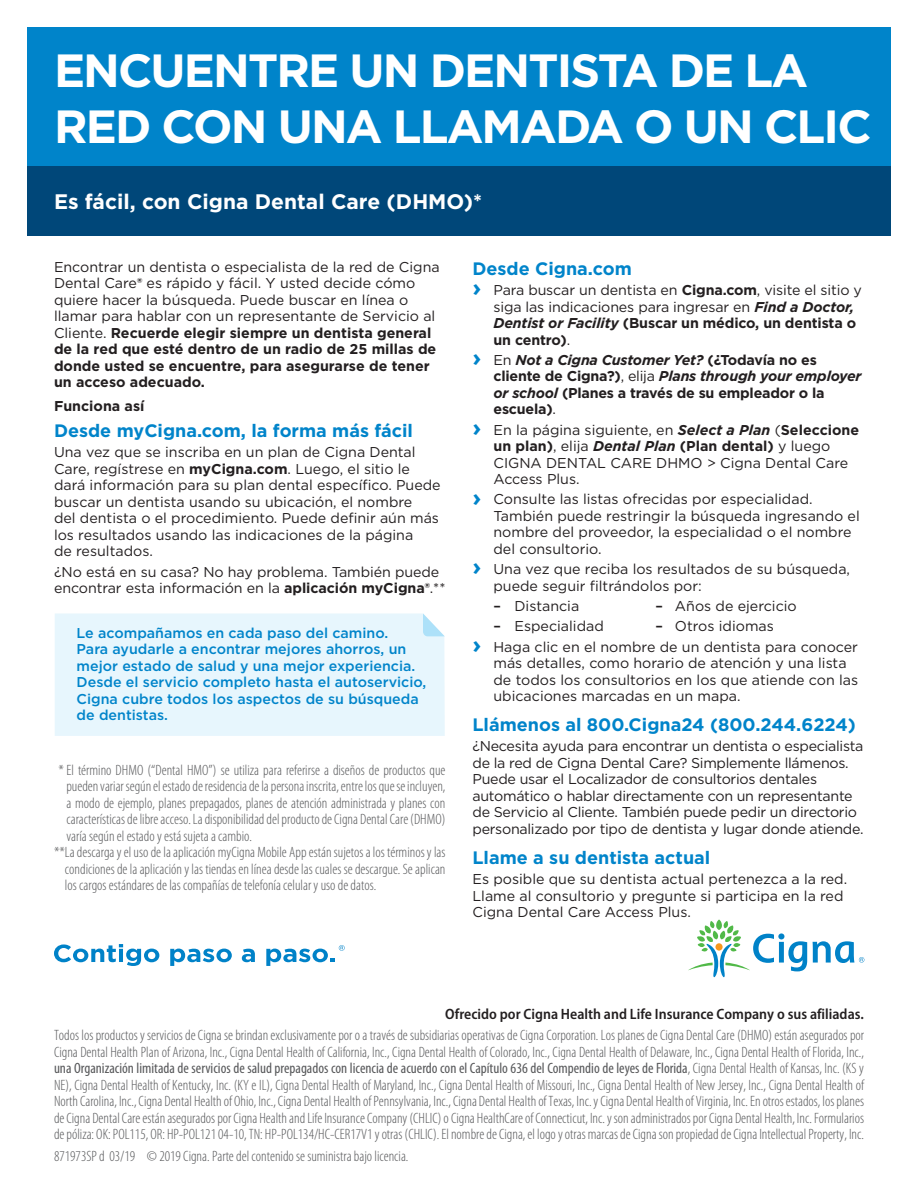
<style>
.page{position:relative;width:918px;height:1188px;background:#fff}
.page>*{position:absolute;margin:0;border:0;box-sizing:border-box;transform-origin:0 0}
.Small_headline_bold{font:700 46.5px/55.8px "Gotham";letter-spacing:-.04em;color:#fff}
.Subheadline_bold_14{font:700 21px "Gotham";color:#fff}
.Subhead_body_bold_12{font:700 18px "Gotham";color:#0084ca}
.Legal_copy_Cat{font:300 condensed 15px/16.5px "Myriad Pro";color:#57585a;text-align:justify}
.Offered_by_legal{font:600 semi-condensed 15px "Myriad Pro";color:#231f20}
.Body_copy__book_9_5{font:14.25px/16.5px "Gotham";letter-spacing:-.005em;color:#231f20}
.Bullet_copy_book_9_5{font:14.25px/16.5px "Gotham";color:#231f20}
.Intro_body_copy_medi{font:14.25px/16.5px "Gotham";color:#231f20}
.Body_copy__book_9_5-2{font:500 14.25px/16.5px "Gotham";color:#0084ca}
.Bullet_copy_book_9_5-2{font:700 14.25px/16.5px "Gotham";letter-spacing:-.015em;color:#231f20}
.Body_copy__book_9_5-3{font:700 14.25px "Gotham";color:#231f20}
.s1{font-weight:700}
.s2{font-weight:700;font-size:24px;color:#0084ca}
.s3{font-weight:700;font-style:italic}
.s4{font-size:24px;color:#0084ca}
.s5{font-weight:400}
.s6{font-style:italic}
.s7{font-weight:500}
</style>
<div class="page">
<div style="left:27px;top:27px;width:864px;height:204px;background:#0084ca"></div>
<div style="left:27px;top:166px;width:864px;height:70px;background:#004779"></div>
<div style="left:55px;top:614px;width:390px;height:122px;background:#e7f6fd"></div>
<svg style="left:423px;top:614px;width:22px;height:22px"></svg>
<svg style="left:688px;top:920px;width:176px;height:57px"></svg>
<svg style="left:54px;top:944px;width:105px;height:22px"></svg>
<svg style="left:170px;top:949px;width:62px;height:17px"></svg>
<svg style="left:242px;top:949px;width:13px;height:13px"></svg>
<svg style="left:266px;top:945px;width:79px;height:21px"></svg>
<p class="Small_headline_bold" style="left:54px;top:43px;width:819px">ENCUENTRE UN DENTISTA DE LA<br>RED CON UNA LLAMADA O UN CLIC</p>
<p class="Subheadline_bold_14" style="left:54px;top:188px;width:430px">Es fácil, con Cigna Dental Care (DHMO)*</p>
<p class="Intro_body_copy_medi" style="left:54px;top:258px;width:387px">Encontrar un dentista o especialista de la red de Cigna Dental Care<span class="s1">®</span> es rápido y fácil. Y usted decide cómo quiere hacer la búsqueda. Puede buscar en línea o llamar para hablar con un representante de Servicio al Cliente. <span class="s1">Recuerde elegir siempre un dentista general de la red que esté dentro de un radio de 25 millas de donde usted se encuentre, para asegurarse de tener un acceso adecuado.</span></p>
<p class="Body_copy__book_9_5-3" style="left:54px;top:396px;width:92px">Funciona así</p>
<p class="Subhead_body_bold_12" style="left:54px;top:419px;width:360px">Desde myCigna.com, la forma más fácil</p>
<p class="Body_copy__book_9_5" style="left:54px;top:444px;width:388px">Una vez que se inscriba en un plan de Cigna Dental Care, regístrese en <span class="s1">myCigna.com</span>. Luego, el sitio le dará información para su plan dental específico. Puede buscar un dentista usando su ubicación, el nombre<br>del dentista o el procedimiento. Puede definir aún más los resultados usando las indicaciones de la página<br>de resultados.</p>
<p class="Body_copy__book_9_5" style="left:54px;top:563px;width:393px">¿No está en su casa? No hay problema. También puede encontrar esta información en la <span class="s1">aplicación myCigna®</span>.**</p>
<p class="Body_copy__book_9_5-2" style="left:77px;top:624px;width:351px">Le acompañamos en cada paso del camino.<br>Para ayudarle a encontrar mejores ahorros, un mejor estado de salud y una mejor experiencia.<br>Desde el servicio completo hasta el autoservicio, Cigna cubre todos los aspectos de su búsqueda de dentistas.</p>
<p class="Legal_copy_Cat" style="left:66px;top:762px;width:381px;text-indent:-8px">* El término DHMO (“Dental HMO”) se utiliza para referirse a diseños de productos que pueden variar según el estado de residencia de la persona inscrita, entre los que se incluyen, a modo de ejemplo, planes prepagados, planes de atención administrada y planes con características de libre acceso. La disponibilidad del producto de Cigna Dental Care (DHMO) varía según el estado y está sujeta a cambio.</p>
<p class="Legal_copy_Cat" style="left:65px;top:844px;width:382px;text-indent:-11px">**La descarga y el uso de la aplicación myCigna Mobile App están sujetos a los términos y las condiciones de la aplicación y las tiendas en línea desde las cuales se descargue. Se aplican los cargos estándares de las compañías de telefonía celular y uso de datos.</p>
<p class="Subhead_body_bold_12" style="left:472px;top:257px;width:161px">Desde Cigna.com</p>
<p class="Bullet_copy_book_9_5" style="left:494px;top:282px;width:370px;text-indent:-21px"><span class="s2">›</span> Para buscar un dentista en <span class="s1">Cigna.com</span>, visite el sitio y siga las indicaciones para ingresar en <span class="s3">Find a Doctor, Dentist or Facility</span> <span class="s1">(Buscar un médico, un dentista o un centro)</span>.</p>
<p class="Bullet_copy_book_9_5-2" style="left:494px;top:352px;width:370px;text-indent:-21px"><span class="s4">›</span> <span class="s5">En</span> <span class="s6">Not a Cigna Customer Yet?</span> (¿Todavía no es cliente de Cigna?)<span class="s5">, elija</span> <span class="s6">Plans through your employer or school</span> (Planes a través de su empleador o la escuela)<span class="s5">.</span></p>
<p class="Bullet_copy_book_9_5" style="left:493px;top:421px;width:367px;text-indent:-21px"><span class="s2">›</span> En la página siguiente, en <span class="s3">Select a Plan</span> (<span class="s1">Seleccione un plan)</span>, elija <span class="s3">Dental Plan</span> <span class="s1">(Plan dental)</span> y luego CIGNA DENTAL CARE DHMO &gt; Cigna Dental Care Access Plus.</p>
<p class="Bullet_copy_book_9_5" style="left:493px;top:491px;width:368px;text-indent:-21px"><span class="s2">›</span> Consulte las listas ofrecidas por especialidad.<br>También puede restringir la búsqueda ingresando el nombre del proveedor, la especialidad o el nombre del consultorio.</p>
<p class="Bullet_copy_book_9_5" style="left:493px;top:561px;width:358px;text-indent:-21px"><span class="s2">›</span> Una vez que reciba los resultados de su búsqueda, puede seguir filtrándolos por:</p>
<p class="Bullet_copy_book_9_5" style="left:493px;top:597px;width:87px"><span class="s7">–</span> Distancia</p>
<p class="Bullet_copy_book_9_5" style="left:655px;top:597px;width:143px"><span class="s7">–</span> Años de ejercicio</p>
<p class="Bullet_copy_book_9_5" style="left:493px;top:618px;width:112px"><span class="s7">–</span> Especialidad</p>
<p class="Bullet_copy_book_9_5" style="left:655px;top:618px;width:120px"><span class="s7">–</span> Otros idiomas</p>
<p class="Bullet_copy_book_9_5" style="left:493px;top:638px;width:366px;text-indent:-21px"><span class="s2">›</span> Haga clic en el nombre de un dentista para conocer más detalles, como horario de atención y una lista de todos los consultorios en los que atiende con las ubicaciones marcadas en un mapa.</p>
<p class="Subhead_body_bold_12" style="left:472px;top:713px;width:385px">Llámenos al 800.Cigna24 (800.244.6224)</p>
<p class="Body_copy__book_9_5" style="left:472px;top:738px;width:393px">¿Necesita ayuda para encontrar un dentista o especialista de la red de Cigna Dental Care? Simplemente llámenos.<br>Puede usar el Localizador de consultorios dentales automático o hablar directamente con un representante de Servicio al Cliente. También puede pedir un directorio personalizado por tipo de dentista y lugar donde atiende.</p>
<p class="Subhead_body_bold_12" style="left:472px;top:846px;width:239px">Llame a su dentista actual</p>
<p class="Body_copy__book_9_5" style="left:472px;top:871px;width:376px">Es posible que su dentista actual pertenezca a la red.<br>Llame al consultorio y pregunte si participa en la red<br>Cigna Dental Care Access Plus.</p>
<p class="Offered_by_legal" style="left:445px;top:1005px;width:420px">Ofrecido por Cigna Health and Life Insurance Company o sus afiliadas.</p>
<p class="Legal_copy_Cat" style="left:54px;top:1027px;width:812px">Todos los productos y servicios de Cigna se brindan exclusivamente por o a través de subsidiarias operativas de Cigna Corporation. Los planes de Cigna Dental Care (DHMO) están asegurados por Cigna Dental Health Plan of Arizona, Inc., Cigna Dental Health of California, Inc., Cigna Dental Health of Colorado, Inc., Cigna Dental Health of Delaware, Inc., Cigna Dental Health of Florida, Inc., <span class="s5">una Organización limitada de servicios de salud prepagados con licencia de acuerdo con el Capítulo 636 del Compendio de leyes de Florida</span>, Cigna Dental Health of Kansas, Inc. (KS y NE), Cigna Dental Health of Kentucky, Inc. (KY e IL), Cigna Dental Health of Maryland, Inc., Cigna Dental Health of Missouri, Inc., Cigna Dental Health of New Jersey, Inc., Cigna Dental Health of North Carolina, Inc., Cigna Dental Health of Ohio, Inc., Cigna Dental Health of Pennsylvania, Inc., Cigna Dental Health of Texas, Inc. y Cigna Dental Health of Virginia, Inc. En otros estados, los planes de Cigna Dental Care están asegurados por Cigna Health and Life Insurance Company (CHLIC) o Cigna HealthCare of Connecticut, Inc. y son administrados por Cigna Dental Health, Inc. Formularios de póliza: OK: POL115, OR: HP-POL121 04-10, TN: HP-POL134/HC-CER17V1 y otras (CHLIC). El nombre de Cigna, el logo y otras marcas de Cigna son propiedad de Cigna Intellectual Property, Inc.</p>
<p class="Legal_copy_Cat" style="left:54px;top:1148px;width:356px">871973SP d 03/19 © 2019 Cigna. Parte del contenido se suministra bajo licencia.</p>
</div>
